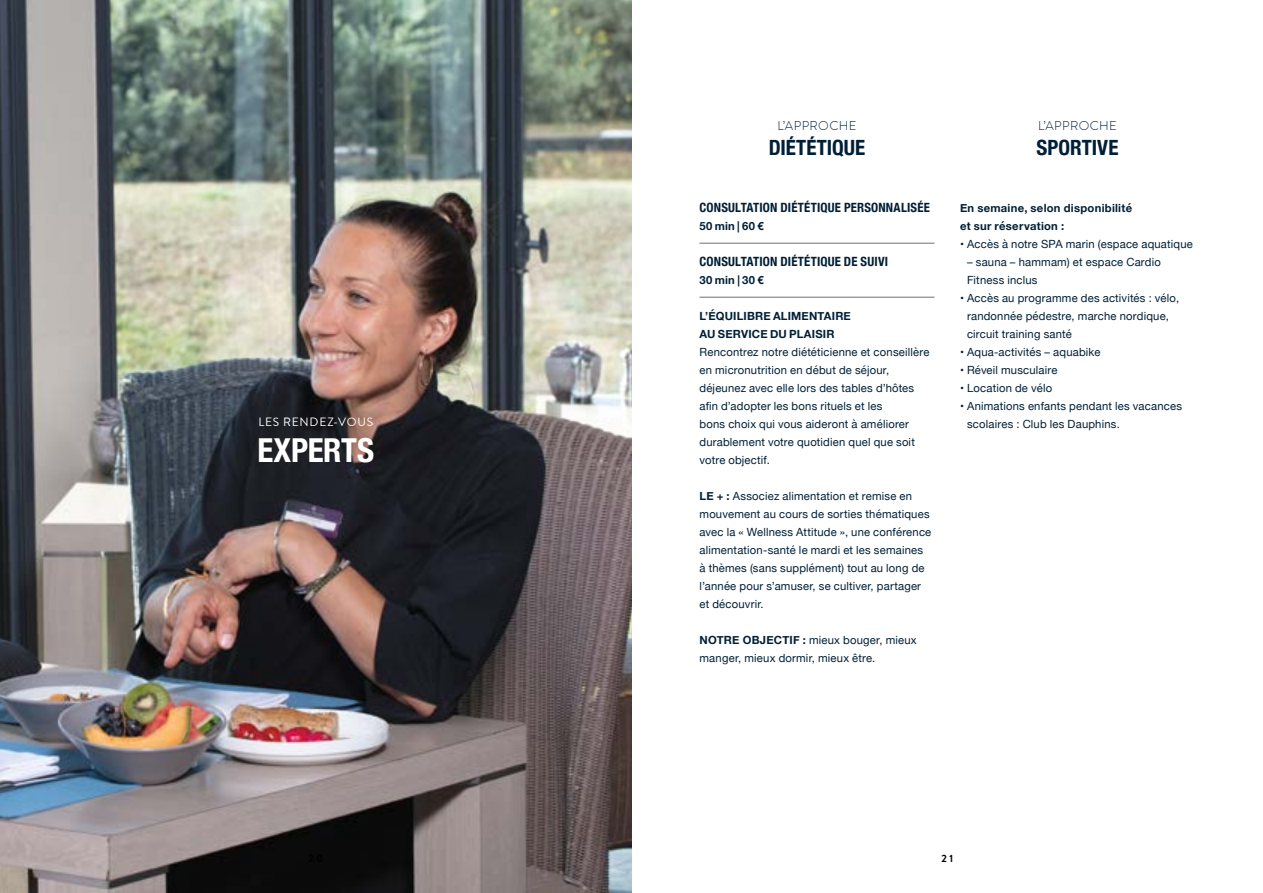
<style>
.page{position:relative;width:1263px;height:893px;background:#fff}
.page>*{position:absolute;margin:0;border:0;box-sizing:border-box;transform-origin:0 0}
.t1{font:700 condensed 33px "Helvetica Neue";letter-spacing:-.01em;color:#fff}
.t2{font:700 condensed 21px "Helvetica Neue";color:#001f36}
.t3{font:700 condensed 12.75px "Helvetica Neue";letter-spacing:.015em;color:#001f36}
.t4{font:300 12.75px "Brandon Grotesque";letter-spacing:.03em;color:#001f36}
.t5{font:12px "Brandon Grotesque";letter-spacing:.065em;color:#fff}
.t6{font:11.25px/18px "Helvetica Neue";letter-spacing:.015em;color:#001f36}
.t7{font:700 11.25px/18px "Helvetica Neue";letter-spacing:.02em;color:#001f36}
.t8{font:700 10.5px "Brandon Grotesque";color:#000}
.s1{font-weight:700}
</style>
<div class="page">
<img style="left:0;top:0;width:631px;height:893px">
<hr style="left:699px;top:243px;width:235px;height:1px;background:#706f6f">
<hr style="left:699px;top:297px;width:235px;height:1px;background:#706f6f">
<p class="t5" style="left:258px;top:414px;width:116px">LES RENDEZ-VOUS</p>
<h1 class="t1" style="left:257px;top:423px;width:118px">EXPERTS</h1>
<p class="t4" style="left:777px;top:117px;width:80px">L’APPROCHE</p>
<h2 class="t2" style="left:769px;top:130px;width:98px">DIÉTÉTIQUE</h2>
<p class="t3" style="left:699px;top:197px;width:232px">CONSULTATION DIÉTÉTIQUE PERSONNALISÉE</p>
<p class="t7" style="left:699px;top:217px;width:66px">50 min | 60 €</p>
<p class="t3" style="left:699px;top:251px;width:190px">CONSULTATION DIÉTÉTIQUE DE SUIVI</p>
<p class="t7" style="left:699px;top:271px;width:66px">30 min | 30 €</p>
<p class="t7" style="left:699px;top:307px;width:153px">L’ÉQUILIBRE ALIMENTAIRE<br>AU SERVICE DU PLAISIR</p>
<p class="t6" style="left:699px;top:344px;width:231px">Rencontrez notre diététicienne et conseillère en micronutrition en début de séjour, déjeunez avec elle lors des tables d’hôtes afin d’adopter les bons rituels et les<br>bons choix qui vous aideront à améliorer durablement votre quotidien quel que soit votre objectif.</p>
<p class="t6" style="left:699px;top:488px;width:233px"><span class="s1">LE + :</span> Associez alimentation et remise en mouvement au cours de sorties thématiques avec la « Wellness Attitude », une conférence alimentation-santé le mardi et les semaines à thèmes (sans supplément) tout au long de l’année pour s’amuser, se cultiver, partager et découvrir.</p>
<p class="t6" style="left:699px;top:632px;width:219px"><span class="s1">NOTRE OBJECTIF :</span> mieux bouger, mieux manger, mieux dormir, mieux être.</p>
<p class="t4" style="left:1038px;top:117px;width:80px">L’APPROCHE</p>
<h2 class="t2" style="left:1036px;top:130px;width:83px">SPORTIVE</h2>
<p class="t7" style="left:960px;top:199px;width:174px">En semaine, selon disponibilité et sur réservation :</p>
<p class="t6" style="left:960px;top:236px;width:234px">• Accès à notre SPA marin (espace aquatique</p>
<p class="t6" style="left:967px;top:254px;width:195px">– sauna – hammam) et espace Cardio<br>Fitness inclus</p>
<p class="t6" style="left:967px;top:290px;width:214px;text-indent:-7px">• Accès au programme des activités : vélo, randonnée pédestre, marche nordique, circuit training santé</p>
<p class="t6" style="left:960px;top:344px;width:142px">• Aqua-activités – aquabike</p>
<p class="t6" style="left:960px;top:362px;width:99px">• Réveil musculaire</p>
<p class="t6" style="left:960px;top:380px;width:94px">• Location de vélo</p>
<p class="t6" style="left:967px;top:398px;width:216px;text-indent:-7px">• Animations enfants pendant les vacances scolaires : Club les Dauphins.</p>
<p class="t8" style="left:941px;top:850px;width:13px">21</p>
</div>
